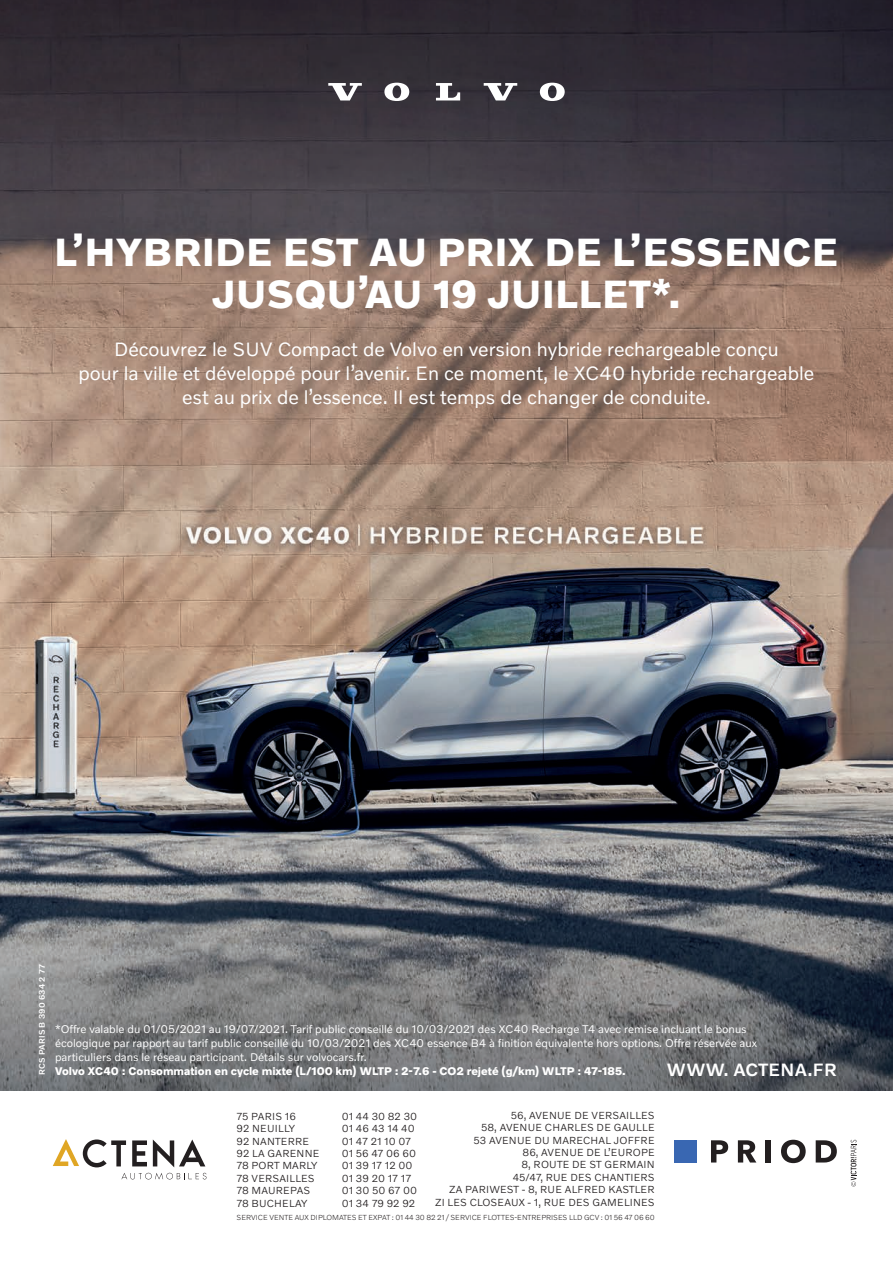
<style>
.page{position:relative;width:893px;height:1263px;background:#fff}
.page>*{position:absolute;margin:0;border:0;box-sizing:border-box;transform-origin:0 0}
.t1{font:700 39.75px "Volvo Novum";letter-spacing:.02em;color:#fff}
.t2{font:19.5px "Volvo Novum";color:#fff}
.t3{font:500 18px "Volvo Novum";letter-spacing:.02em;color:#fff}
.t4{font:11.25px "Volvo Novum";color:#fff}
.t5{font:700 11.25px "Volvo Novum";color:#fff}
.t6{font:300 10.35px "Volvo Novum";letter-spacing:.02em;color:#231f20}
.t7{font:500 8.25px "Volvo Novum";letter-spacing:.02em;color:#fff}
.t8{font:300 7.35px "Volvo Novum";color:#231f20}
</style>
<div class="page">
<img style="left:0;top:0;width:893px;height:1091px">
<svg style="left:851px;top:1140px;width:5px;height:46px"></svg>
<svg style="left:121px;top:1173px;width:85px;height:6px"></svg>
<svg style="left:132px;top:1140px;width:15px;height:26px"></svg>
<svg style="left:153px;top:1139px;width:52px;height:28px"></svg>
<svg style="left:53px;top:1139px;width:73px;height:28px"></svg>
<svg style="left:711px;top:1140px;width:17px;height:22px"></svg>
<svg style="left:738px;top:1140px;width:18px;height:22px"></svg>
<div style="left:765px;top:1140px;width:6px;height:22px;background:#231f20"></div>
<svg style="left:781px;top:1140px;width:25px;height:23px"></svg>
<svg style="left:816px;top:1140px;width:21px;height:22px"></svg>
<div style="left:674px;top:1140px;width:22px;height:22px;background:#3967b2"></div>
<svg style="left:328px;top:83px;width:34px;height:17px"></svg>
<svg style="left:436px;top:83px;width:24px;height:17px"></svg>
<svg style="left:384px;top:83px;width:25px;height:18px"></svg>
<svg style="left:484px;top:83px;width:33px;height:17px"></svg>
<svg style="left:540px;top:83px;width:25px;height:18px"></svg>
<p class="t1" style="left:54px;top:227px;width:785px">L’HYBRIDE EST AU PRIX DE L’ESSENCE</p>
<p class="t1" style="left:213px;top:269px;width:470px">JUSQU’AU 19 JUILLET*.</p>
<p class="t2" style="left:114px;top:337px;width:666px">Découvrez le SUV Compact de Volvo en version hybride rechargeable conçu</p>
<p class="t2" style="left:79px;top:361px;width:737px">pour la ville et développé pour l’avenir. En ce moment, le XC40 hybride rechargeable</p>
<p class="t2" style="left:182px;top:385px;width:530px">est au prix de l’essence. Il est temps de changer de conduite.</p>
<p class="t7" style="left:37px;top:1075px;width:112px;rotate:-90deg">RCS PARIS B 390 634 2 77</p>
<p class="t4" style="left:55px;top:1021px;width:693px">*Offre valable du 01/05/2021 au 19/07/2021. Tarif public conseillé du 10/03/2021 des XC40 Recharge T4 avec remise incluant le bonus</p>
<p class="t4" style="left:55px;top:1036px;width:703px">écologique par rapport au tarif public conseillé du 10/03/2021 des XC40 essence B4 à finition équivalente hors options. Offre réservée aux</p>
<p class="t4" style="left:55px;top:1050px;width:313px">particuliers dans le réseau participant. Détails sur volvocars.fr.</p>
<p class="t5" style="left:55px;top:1064px;width:572px">Volvo XC40 : Consommation en cycle mixte (L/100 km) WLTP : 2-7.6 - CO2 rejeté (g/km) WLTP : 47-185.</p>
<p class="t3" style="left:667px;top:1058px;width:171px">WWW. ACTENA.FR</p>
<p class="t6" style="left:511px;top:1109px;width:145px">56, AVENUE DE VERSAILLES</p>
<p class="t6" style="left:481px;top:1121px;width:175px">58, AVENUE CHARLES DE GAULLE</p>
<p class="t6" style="left:473px;top:1133px;width:183px">53 AVENUE DU MARECHAL JOFFRE</p>
<p class="t6" style="left:523px;top:1146px;width:134px">86, AVENUE DE L’EUROPE</p>
<p class="t6" style="left:521px;top:1158px;width:135px">8, ROUTE DE ST GERMAIN</p>
<p class="t6" style="left:513px;top:1171px;width:143px">45/47, RUE DES CHANTIERS</p>
<p class="t6" style="left:449px;top:1183px;width:207px">ZA PARIWEST - 8, RUE ALFRED KASTLER</p>
<p class="t6" style="left:435px;top:1195px;width:221px">ZI LES CLOSEAUX - 1, RUE DES GAMELINES</p>
<p class="t6" style="left:236px;top:1110px;width:61px">75 PARIS 16</p>
<p class="t6" style="left:236px;top:1122px;width:60px">92 NEUILLY</p>
<p class="t6" style="left:236px;top:1134px;width:74px">92 NANTERRE</p>
<p class="t6" style="left:236px;top:1147px;width:85px">92 LA GARENNE</p>
<p class="t6" style="left:236px;top:1159px;width:82px">78 PORT MARLY</p>
<p class="t6" style="left:236px;top:1172px;width:80px">78 VERSAILLES</p>
<p class="t6" style="left:236px;top:1184px;width:75px">78 MAUREPAS</p>
<p class="t6" style="left:236px;top:1196px;width:72px">78 BUCHELAY</p>
<p class="t8" style="left:237px;top:1213px;width:420px">SERVICE VENTE AUX DIPLOMATES ET EXPAT : 01 44 30 82 21 / SERVICE FLOTTES-ENTREPRISES LLD GCV : 01 56 47 06 60</p>
<p class="t6" style="left:342px;top:1110px;width:77px">01 44 30 82 30</p>
<p class="t6" style="left:342px;top:1122px;width:74px">01 46 43 14 40</p>
<p class="t6" style="left:342px;top:1134px;width:71px">01 47 21 10 07</p>
<p class="t6" style="left:342px;top:1147px;width:76px">01 56 47 06 60</p>
<p class="t6" style="left:342px;top:1159px;width:72px">01 39 17 12 00</p>
<p class="t6" style="left:342px;top:1172px;width:71px">01 39 20 17 17</p>
<p class="t6" style="left:342px;top:1184px;width:77px">01 30 50 67 00</p>
<p class="t6" style="left:342px;top:1196px;width:75px">01 34 79 92 92</p>
</div>
